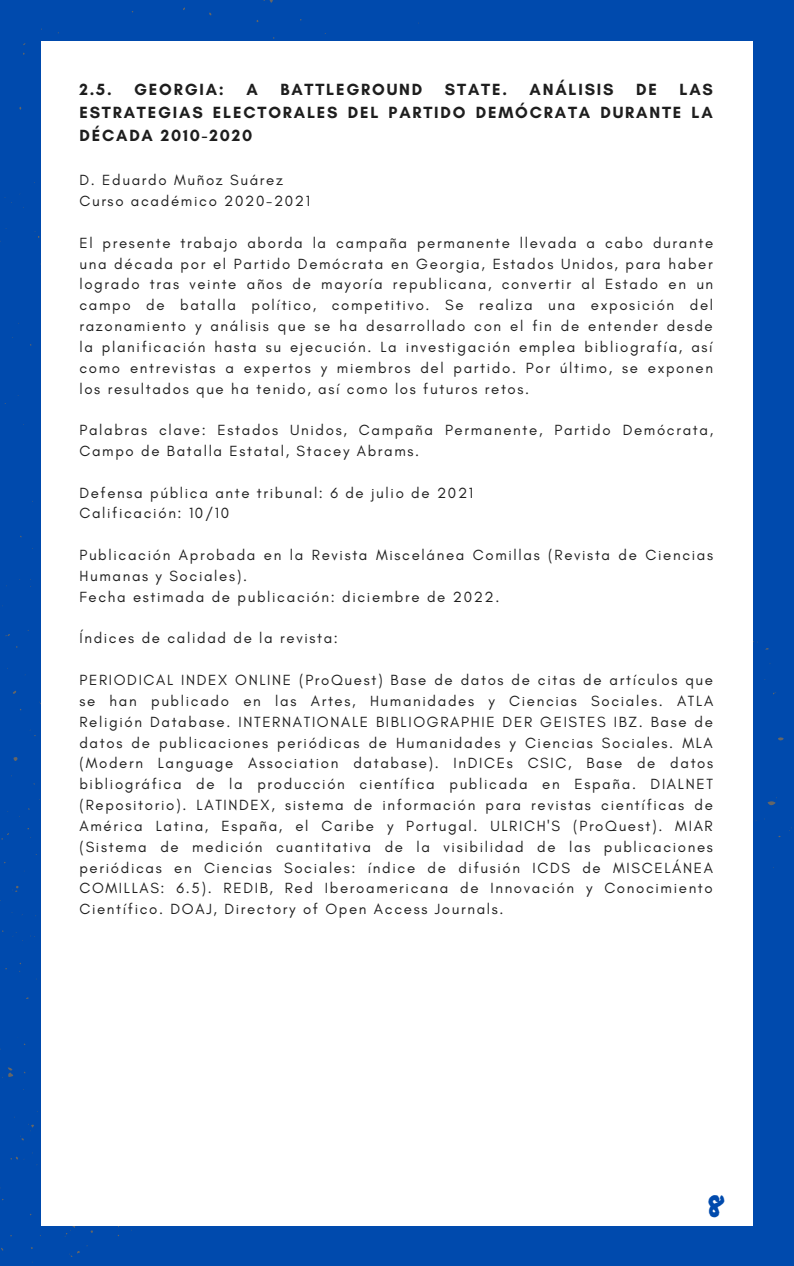
<style>
.page{position:relative;width:794px;height:1266px;background:#fff}
.page>*{position:absolute;margin:0;border:0;box-sizing:border-box;transform-origin:0 0}
.t1{font:30px "Permanent Marker";color:#004aad}
.t2{font:700 16.5px/23.1px "Glacial Indifference";letter-spacing:.11em;color:#1e1e1e;text-align:justify}
.t3{font:15px/20.9px "Glacial Indifference";letter-spacing:.11em;color:#1e1e1e}
</style>
<div class="page">
<div style="left:0;top:0;width:793px;height:1266px;background:#004aad"></div>
<div style="left:41px;top:41px;width:711px;height:1184px;background:#fff"></div>
<p class="t2" style="left:79px;top:78px;width:34px">2.5.</p>
<p class="t2" style="left:134px;top:78px;width:91px">GEORGIA:</p>
<p class="t2" style="left:246px;top:78px;width:13px">A</p>
<p class="t2" style="left:280px;top:78px;width:143px">BATTLEGROUND</p>
<p class="t2" style="left:444px;top:78px;width:64px">STATE.</p>
<p class="t2" style="left:529px;top:78px;width:86px">ANÁLISIS</p>
<p class="t2" style="left:635px;top:78px;width:22px">DE</p>
<p class="t2" style="left:79px;top:78px;width:634px;text-indent:599px">LAS ESTRATEGIAS ELECTORALES DEL PARTIDO DEMÓCRATA DURANTE LA DÉCADA 2010-2020</p>
<p class="t3" style="left:79px;top:170px;width:232px">D. Eduardo Muñoz Suárez<br>Curso académico 2020-2021</p>
<p class="t3" style="left:79px;top:232px;width:635px;text-align:justify">El presente trabajo aborda la campaña permanente llevada a cabo durante una década por el Partido Demócrata en Georgia, Estados Unidos, para haber logrado tras veinte años de mayoría republicana, convertir al Estado en un campo de batalla político, competitivo. Se realiza una exposición del razonamiento y análisis que se ha desarrollado con el fin de entender desde la planificación hasta su ejecución. La investigación emplea bibliografía, así como entrevistas a expertos y miembros del partido. Por último, se exponen los resultados que ha tenido, así como los futuros retos.</p>
<p class="t3" style="left:79px;top:419px;width:635px">Palabras clave: Estados Unidos, Campaña Permanente, Partido Demócrata,<br>Campo de Batalla Estatal, Stacey Abrams.</p>
<p class="t3" style="left:79px;top:482px;width:395px">Defensa pública ante tribunal: 6 de julio de 2021<br>Calificación: 10/10</p>
<p class="t3" style="left:79px;top:544px;width:635px">Publicación Aprobada en la Revista Miscelánea Comillas (Revista de Ciencias<br>Humanas y Sociales).<br>Fecha estimada de publicación: diciembre de 2022.</p>
<p class="t3" style="left:79px;top:628px;width:260px">Índices de calidad de la revista:</p>
<p class="t3" style="left:79px;top:669px;width:635px;text-align:justify">PERIODICAL INDEX ONLINE (ProQuest) Base de datos de citas de artículos que se han publicado en las Artes, Humanidades y Ciencias Sociales. ATLA Religión Database. INTERNATIONALE BIBLIOGRAPHIE DER GEISTES IBZ. Base de datos de publicaciones periódicas de Humanidades y Ciencias Sociales. MLA (Modern Language Association database). InDICEs CSIC, Base de datos bibliográfica de la producción científica publicada en España. DIALNET (Repositorio). LATINDEX, sistema de información para revistas científicas de América Latina, España, el Caribe y Portugal. ULRICH'S (ProQuest). MIAR (Sistema de medición cuantitativa de la visibilidad de las publicaciones periódicas en Ciencias Sociales: índice de difusión ICDS de MISCELÁNEA COMILLAS: 6.5). REDIB, Red Iberoamericana de Innovación y Conocimiento Científico. DOAJ, Directory of Open Access Journals.</p>
<h1 class="t1" style="left:706px;top:1183px;width:18px">8</h1>
</div>
